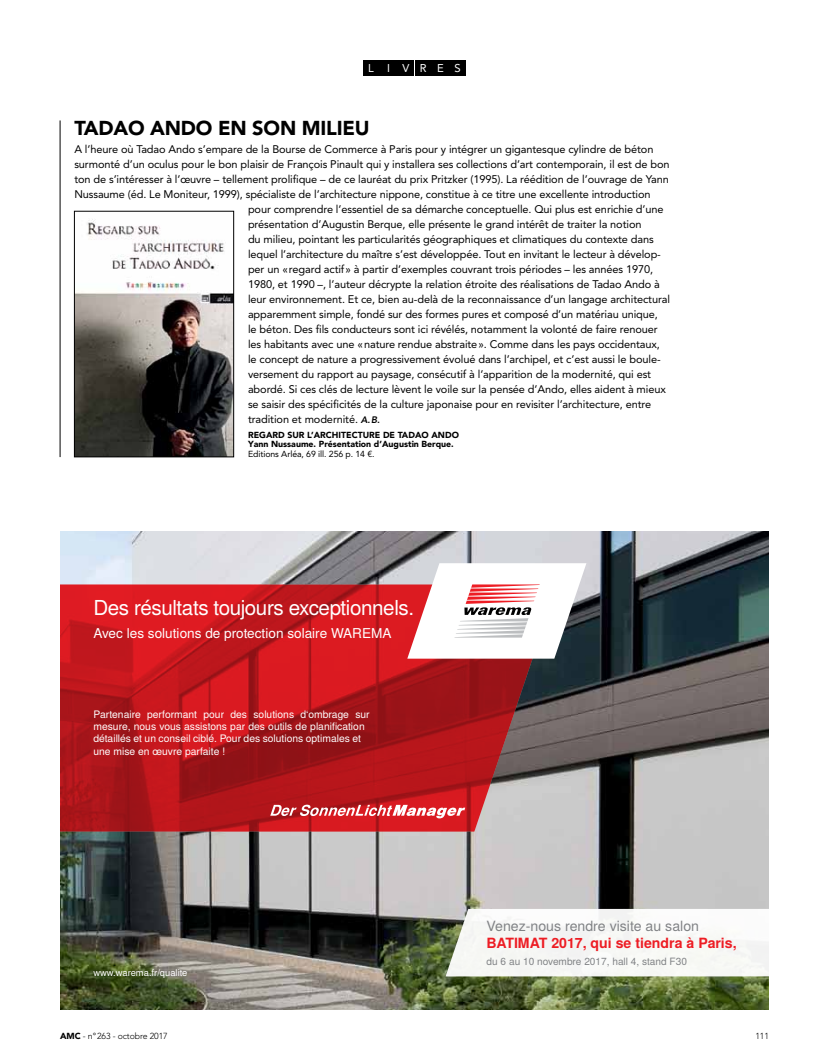
<style>
.page{position:relative;width:815px;height:1063px;background:#fff}
.page>*{position:absolute;margin:0;border:0;box-sizing:border-box;transform-origin:0 0}
.t1{font:20.62px "Nimbus San LOT";letter-spacing:-.02em;color:#fff}
.t2{font:20px "Avenir LT Std 95 Black AMC";letter-spacing:-.01em;color:#000}
.t3{font:700 14.12px "Nimbus San LOT";color:#ed1d24}
.t4{font:14.12px "Nimbus San LOT";color:#808285}
.t5{font:13.62px "Nimbus San LOT";color:#fff}
.t6{font:11.25px "Avenir LT Std";color:#fff}
.t7{font:11px "Avenir LT Std";letter-spacing:-.01em;color:#000}
.t8{font:10.25px/12.4px "Nimbus San LOT";color:#fff}
.t9{font:10.12px "Nimbus San LOT";color:#808285}
.t10{font:9.38px "Nimbus San LOT";color:#fff}
.t11{font:8.75px/9.4px "Avenir LT Std 95 Black AMC";color:#000}
.t12{font:8.75px "Avenir LT Std";letter-spacing:-.01em;color:#000}
.t13{font:8.75px "Avenir LT Std 35 Light AMC";letter-spacing:-.01em;color:#000}
.s1{font-weight:800;font-style:italic;font-size:9.38px}
.s2{font-family:"Avenir LT Std 95 Black AMC"}
</style>
<div class="page">
<div style="left:363px;top:60px;width:16px;height:16px;background:#000"></div>
<div style="left:381px;top:60px;width:16px;height:16px;background:#000"></div>
<div style="left:398px;top:60px;width:16px;height:16px;background:#000"></div>
<div style="left:415px;top:60px;width:16px;height:16px;background:#000"></div>
<div style="left:433px;top:60px;width:16px;height:16px;background:#000"></div>
<div style="left:450px;top:60px;width:16px;height:16px;background:#000"></div>
<hr style="left:60px;top:120px;width:1px;height:337px;background:#000">
<img style="left:60px;top:531px;width:709px;height:479px">
<svg style="left:60px;top:584px;width:498px;height:248px"></svg>
<svg style="left:407px;top:563px;width:179px;height:96px"></svg>
<svg style="left:270px;top:805px;width:195px;height:13px"></svg>
<div style="left:446px;top:909px;width:323px;height:67px;background:#f7f8f5"></div>
<img style="left:76px;top:219px;width:156px;height:236px">
<div style="left:74px;top:211px;width:160px;height:246px;border:1px solid #000"></div>
<p class="t6" style="left:368px;top:62px;width:94px">L I VRES</p>
<h2 class="t2" style="left:74px;top:116px;width:297px">TADAO ANDO EN SON MILIEU</h2>
<p class="t7" style="left:74px;top:143px;width:581px">A l’heure où Tadao Ando s’empare de la Bourse de Commerce à Paris pour y intégrer un gigantesque cylindre de béton</p>
<p class="t7" style="left:74px;top:158px;width:597px">surmonté d’un oculus pour le bon plaisir de François Pinault qui y installera ses collections d’art contemporain, il est de bon</p>
<p class="t7" style="left:74px;top:173px;width:596px">ton de s’intéresser à l’œuvre – tellement prolifique – de ce lauréat du prix Pritzker (1995). La réédition de l’ouvrage de Yann</p>
<p class="t7" style="left:74px;top:188px;width:578px">Nussaume (éd. Le Moniteur, 1999), spécialiste de l’architecture nippone, constitue à ce titre une excellente introduction</p>
<p class="t7" style="left:248px;top:203px;width:417px">pour comprendre l’essentiel de sa démarche conceptuelle. Qui plus est enrichie d’une</p>
<p class="t7" style="left:248px;top:218px;width:395px">présentation d’Augustin Berque, elle présente le grand intérêt de traiter la notion</p>
<p class="t7" style="left:248px;top:233px;width:407px">du milieu, pointant les particularités géographiques et climatiques du contexte dans</p>
<p class="t7" style="left:248px;top:248px;width:414px">lequel l’architecture du maître s’est développée. Tout en invitant le lecteur à dévelop-</p>
<p class="t7" style="left:248px;top:263px;width:407px">per un «regard actif» à partir d’exemples couvrant trois périodes – les années 1970,</p>
<p class="t7" style="left:248px;top:278px;width:413px">1980, et 1990 –, l’auteur décrypte la relation étroite des réalisations de Tadao Ando à</p>
<p class="t7" style="left:248px;top:293px;width:424px">leur environnement. Et ce, bien au-delà de la reconnaissance d’un langage architectural</p>
<p class="t7" style="left:248px;top:308px;width:411px">apparemment simple, fondé sur des formes pures et composé d’un matériau unique,</p>
<p class="t7" style="left:248px;top:323px;width:411px">le béton. Des fils conducteurs sont ici révélés, notamment la volonté de faire renouer</p>
<p class="t7" style="left:248px;top:338px;width:413px">les habitants avec une «nature rendue abstraite». Comme dans les pays occidentaux,</p>
<p class="t7" style="left:248px;top:353px;width:414px">le concept de nature a progressivement évolué dans l’archipel, et c’est aussi le boule-</p>
<p class="t7" style="left:248px;top:368px;width:405px">versement du rapport au paysage, consécutif à l’apparition de la modernité, qui est</p>
<p class="t7" style="left:248px;top:383px;width:419px">abordé. Si ces clés de lecture lèvent le voile sur la pensée d’Ando, elles aident à mieux</p>
<p class="t7" style="left:248px;top:398px;width:405px">se saisir des spécificités de la culture japonaise pour en revisiter l’architecture, entre</p>
<p class="t7" style="left:248px;top:413px;width:133px">tradition et modernité. <span class="s1">A.B.</span></p>
<p class="t11" style="left:248px;top:430px;width:212px">REGARD SUR L’ARCHITECTURE DE TADAO ANDO<br>YANN NUSSAUME. PRÉSENTATION D’AUGUSTIN BERQUE.</p>
<p class="t12" style="left:248px;top:448px;width:128px">Editions Arléa, 69 ill. 256 p. 14 €.</p>
<h1 class="t1" style="left:93px;top:595px;width:322px">Des résultats toujours exceptionnels.</h1>
<p class="t5" style="left:93px;top:625px;width:300px">Avec les solutions de protection solaire WAREMA</p>
<p class="t8" style="left:93px;top:708px;width:278px">Partenaire performant pour des solutions d‘ombrage sur mesure, nous vous assistons par des outils de planification détaillés et un conseil ciblé. Pour des solutions optimales et une mise en œuvre parfaite !</p>
<p class="t10" style="left:93px;top:968px;width:96px">www.warema.fr/qualite</p>
<p class="t4" style="left:487px;top:917px;width:214px">Venez-nous rendre visite au salon</p>
<p class="t3" style="left:487px;top:934px;width:252px">BATIMAT 2017, qui se tiendra à Paris,</p>
<p class="t9" style="left:487px;top:955px;width:202px">du 6 au 10 novembre 2017, hall 4, stand F30</p>
<p class="t13" style="left:60px;top:1032px;width:109px"><span class="s2">AMC</span> - n°263 - octobre 2017</p>
<p class="t13" style="left:755px;top:1032px;width:15px">111</p>
</div>
